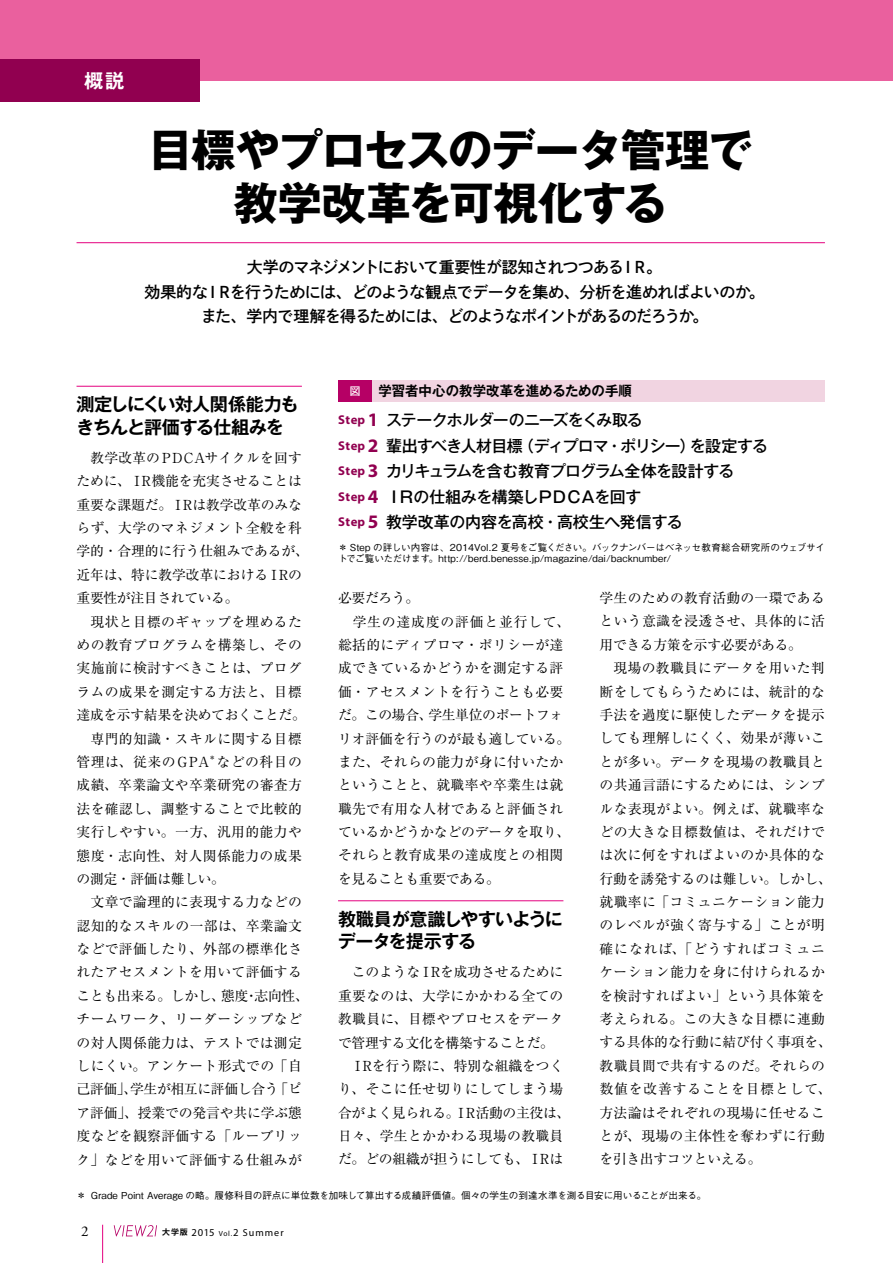
<style>
.page{position:relative;width:893px;height:1263px;background:#fff}
.page>*{position:absolute;margin:0;border:0;box-sizing:border-box;transform-origin:0 0}
.t1{font:700 44.7px/53.1px "Gothic MB101 Pro";letter-spacing:-.025em;color:#000;text-align:center}
.t2{font:700 19.2px "Gothic MB101 Pro De";color:#fff}
.t3{font:700 18px/22.4px "Gothic MB101 Pro De";letter-spacing:-.045em;color:#000}
.t4{font:500 15.9px/25.5px "Gothic MB101 Pro";letter-spacing:-.04em;color:#000}
.t5{font:15.9px/24.5px "Shuei Go Kin Std B";letter-spacing:-.05em;color:#000;text-align:center}
.t6{font:14.85px "Adobe Garamond Pro";color:#000}
.t7{font:13.8px/23.4px "Ryumin Pro";letter-spacing:.02em;color:#000}
.t8{font:13.8px/23.4px "Ryumin Pro";letter-spacing:-.01em;color:#000}
.t9{font:700 13.8px "Gothic MB101 Pro De";color:#000}
.t10{font:10.65px "Shuei Go Kin Std B";color:#fff}
.t11{font:10.05px "Myriad Pro";letter-spacing:.1em;color:#000}
.t12{font:500 9.6px/11.7px "Gothic BBB Pro";letter-spacing:.005em;color:#000}
.t13{font:500 6.45px "Gothic BBB Pro";color:#000}
.s1{font-family:"Myriad Pro";font-weight:700;font-size:12.75px;color:#910050}
.s2{font-family:"Myriad Pro";font-weight:700;font-size:19.2px;color:#910050}
.s3{font-family:"Gothic MB101 Pro De";font-weight:700;font-size:7.95px}
.s4{font-size:10.65px}
.s5{font-size:7.5px}
</style>
<div class="page">
<div style="left:0;top:0;width:893px;height:81px;background:#ea609e"></div>
<svg style="left:114px;top:1225px;width:43px;height:11px"></svg>
<hr style="left:102px;top:1225px;width:1px;height:38px;background:#e4007f">
<div style="left:338px;top:381px;width:34px;height:21px;background:#b60065"></div>
<div style="left:372px;top:381px;width:453px;height:21px;background:#f1d4e1"></div>
<div style="left:0;top:60px;width:200px;height:42px;background:#910050"></div>
<hr style="left:77px;top:242px;width:748px;height:1px;background:#e4007f">
<hr style="left:77px;top:386px;width:225px;height:1px;background:#e4007f">
<hr style="left:338px;top:900px;width:225px;height:1px;background:#e4007f">
<h2 class="t2" style="left:84px;top:65px;width:42px">概説</h2>
<h1 class="t1" style="left:148px;top:118px;width:606px">目標やプロセスのデータ管理で教学改革を可視化する</h1>
<p class="t5" style="left:144px;top:255px;width:622px">大学のマネジメントにおいて重要性が認知されつつあるＩＲ。<br>効果的なＩＲを行うためには、どのような観点でデータを集め、分析を進めればよいのか。また、学内で理解を得るためには、どのようなポイントがあるのだろうか。</p>
<p class="t10" style="left:350px;top:384px;width:12px">図</p>
<p class="t9" style="left:378px;top:380px;width:255px">学習者中心の教学改革を進めるための手順</p>
<h3 class="t3" style="left:76px;top:391px;width:224px">測定しにくい対人関係能力もきちんと評価する仕組みを</h3>
<p class="t4" style="left:338px;top:405px;width:431px"><span class="s1">Step</span> <span class="s2">1</span> ステークホルダーのニーズをくみ取る<br><span class="s1">Step</span> <span class="s2">2</span> 輩出すべき人材目標（ディプロマ・ポリシー）を設定する<br><span class="s1">Step</span> <span class="s2">3</span> カリキュラムを含む教育プログラム全体を設計する<br><span class="s1">Step</span> <span class="s2">4</span> ＩＲの仕組みを構築しＰＤＣＡを回す<br><span class="s1">Step</span> <span class="s2">5</span> 教学改革の内容を高校・高校生へ発信する</p>
<p class="t7" style="left:77px;top:445px;width:234px">　教学改革のＰＤＣＡサイクルを回すために、ＩＲ機能を充実させることは重要な課題だ。ＩＲは教学改革のみならず、大学のマネジメント全般を科学的・合理的に行う仕組みであるが、近年は、特に教学改革におけるＩＲの重要性が注目されている。　<br>　現状と目標のギャップを埋めるための教育プログラムを構築し、その実施前に検討すべきことは、プログラムの成果を測定する方法と、目標達成を示す結果を決めておくことだ。　専門的知識・スキルに関する目標管理は、従来のＧＰＡなどの科目の</p>
<p class="t12" style="left:338px;top:540px;width:488px">＊ Step の詳しい内容は、2014Vol.2 夏号をご覧ください。バックナンバーはベネッセ教育総合研究所のウェブサイトでご覧いただけます。http://berd.benesse.jp/magazine/dai/backnumber/</p>
<p class="t7" style="left:338px;top:585px;width:234px">必要だろう。<br>　学生の達成度の評価と並行して、総括的にディプロマ・ポリシーが達成できているかどうかを測定する評価・アセスメントを行うことも必要だ。この場合、学生単位のポートフォリオ評価を行うのが最も適している。また、それらの能力が身に付いたかということと、就職率や卒業生は就職先で有用な人材であると評価されているかどうかなどのデータを取り、それらと教育成果の達成度との相関を見ることも重要である。</p>
<p class="t7" style="left:600px;top:585px;width:234px">学生のための教育活動の一環であるという意識を浸透させ、具体的に活用できる方策を示す必要がある。<br>　現場の教職員にデータを用いた判断をしてもらうためには、統計的な手法を過度に駆使したデータを提示しても理解しにくく、効果が薄いことが多い。データを現場の教職員との共通言語にするためには、シンプルな表現がよい。例えば、就職率などの大きな目標数値は、それだけでは次に何をすればよいのか具体的な行動を誘発するのは難しい。しかし、就職率に「コミュニケーション能力のレベルが強く寄与する」ことが明確になれば、「どうすればコミュニケーション能力を身に付けられるかを検討すればよい」という具体策を考えられる。この大きな目標に連動する具体的な行動に結び付く事項を、教職員間で共有するのだ。それらの数値を改善することを目標として、方法論はそれぞれの現場に任せることが、現場の主体性を奪わずに行動を引き出すコツといえる。</p>
<p class="t12" style="left:77px;top:1188px;width:631px">＊ Grade Point Average の略。履修科目の評点に単位数を加味して算出する成績評価値。個々の学生の到達水準を測る目安に用いることが出来る。</p>
<p class="t6" style="left:81px;top:1222px;width:9px">2</p>
<p class="t11" style="left:162px;top:1226px;width:123px"><span class="s3">大学版</span> <span class="s4">2015</span> <span class="s5">Vol.</span><span class="s4">2</span> Summer</p>
<p class="t13" style="left:209px;top:752px;width:8px">＊</p>
<p class="t7" style="left:77px;top:772px;width:234px">成績、卒業論文や卒業研究の審査方法を確認し、調整することで比較的実行しやすい。一方、汎用的能力や態度・志向性、対人関係能力の成果の測定・評価は難しい。<br>　文章で論理的に表現する力などの認知的なスキルの一部は、卒業論文などで評価したり、外部の標準化されたアセスメントを用いて評価することも出来る。しかし、態度・志向性、チームワーク、リーダーシップなどの対人関係能力は、テストでは測定しにくい。アンケート形式での「自己評価」、学生が相互に評価し合う「ピア評価」、授業での発言や共に学ぶ態度などを観察評価する「ルーブリック」などを用いて評価する仕組みが</p>
<h3 class="t3" style="left:338px;top:906px;width:226px">教職員が意識しやすいようにデータを提示する</h3>
<p class="t8" style="left:338px;top:959px;width:234px">　このようなＩＲを成功させるために重要なのは、大学にかかわる全ての教職員に、目標やプロセスをデータで管理する文化を構築することだ。　ＩＲを行う際に、特別な組織をつくり、そこに任せ切りにしてしまう場合がよく見られる。ＩＲ活動の主役は、日々、学生とかかわる現場の教職員だ。どの組織が担うにしても、ＩＲは</p>
</div>
